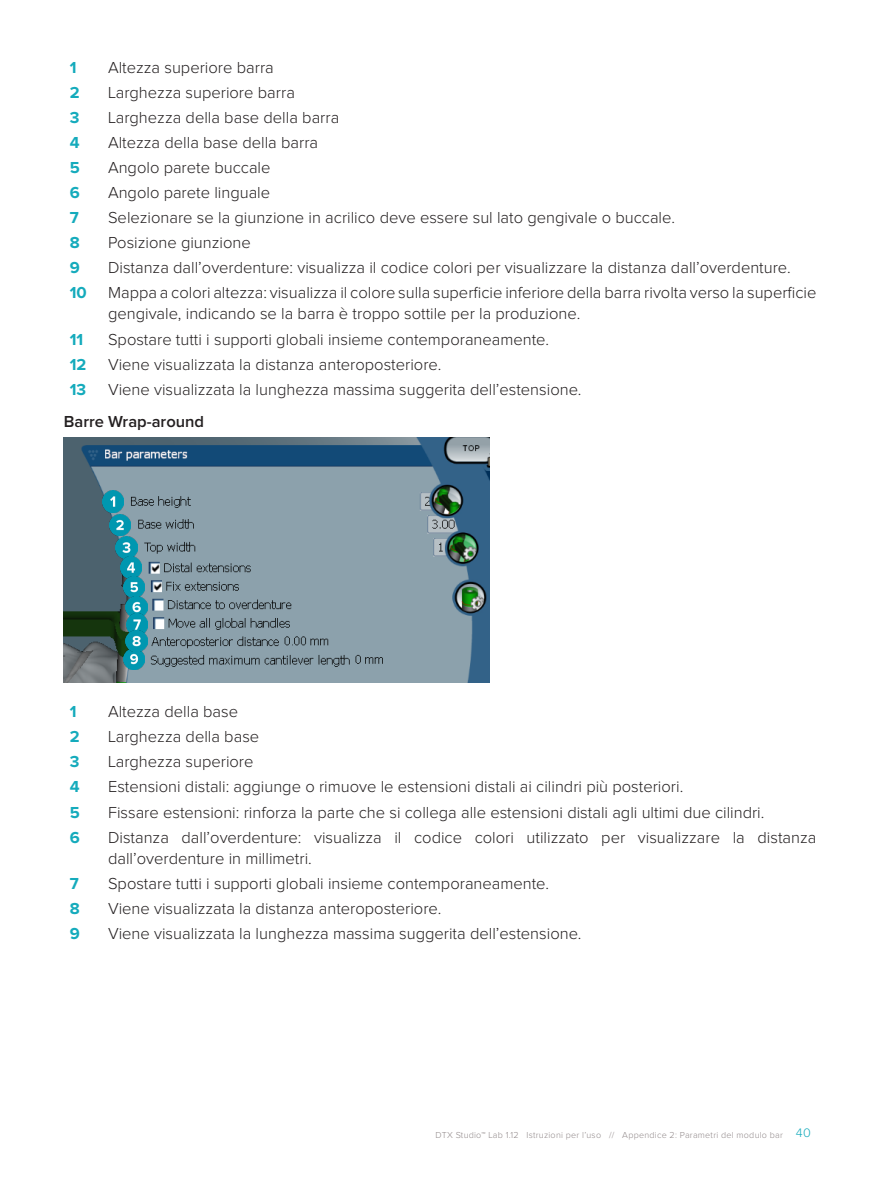
<style>
.page{position:relative;width:893px;height:1191px;background:#fff}
.page>*{position:absolute;margin:0;border:0;box-sizing:border-box;transform-origin:0 0}
.Body_text{font:300 16.5px/21px "Proxima Nova";color:#231f20}
.Body_text-2{font:700 16.5px "Proxima Nova";color:#15abbc}
.Head_level_3{font:600 16.5px "Proxima Nova";color:#231f20}
.t1{font:300 9px "Proxima Nova";letter-spacing:.025em;color:#91898a}
.s1{font-size:12.75px;color:#15abbc}
</style>
<div class="page">
<img style="left:64px;top:437px;width:425px;height:245px">
<img style="left:102px;top:491px;width:21px;height:21px">
<img style="left:109px;top:514px;width:22px;height:21px">
<img style="left:116px;top:537px;width:21px;height:21px">
<img style="left:120px;top:557px;width:21px;height:21px">
<img style="left:124px;top:577px;width:21px;height:21px">
<img style="left:126px;top:596px;width:21px;height:21px">
<img style="left:127px;top:614px;width:21px;height:21px">
<img style="left:123px;top:648px;width:21px;height:21px">
<img style="left:126px;top:630px;width:21px;height:21px">
<p class="Body_text-2" style="left:70px;top:60px;width:8px">1</p>
<p class="Body_text" style="left:108px;top:58px;width:167px">Altezza superiore barra</p>
<p class="Body_text-2" style="left:70px;top:85px;width:11px">2</p>
<p class="Body_text" style="left:108px;top:83px;width:188px">Larghezza superiore barra</p>
<p class="Body_text-2" style="left:70px;top:110px;width:11px">3</p>
<p class="Body_text" style="left:108px;top:108px;width:233px">Larghezza della base della barra</p>
<p class="Body_text-2" style="left:70px;top:135px;width:11px">4</p>
<p class="Body_text" style="left:108px;top:133px;width:212px">Altezza della base della barra</p>
<p class="Body_text-2" style="left:70px;top:160px;width:12px">5</p>
<p class="Body_text" style="left:108px;top:158px;width:164px">Angolo parete buccale</p>
<p class="Body_text-2" style="left:70px;top:185px;width:12px">6</p>
<p class="Body_text" style="left:108px;top:183px;width:164px">Angolo parete linguale</p>
<p class="Body_text-2" style="left:70px;top:210px;width:10px">7</p>
<p class="Body_text" style="left:108px;top:208px;width:568px">Selezionare se la giunzione in acrilico deve essere sul lato gengivale o buccale.</p>
<p class="Body_text-2" style="left:70px;top:235px;width:11px">8</p>
<p class="Body_text" style="left:108px;top:233px;width:144px">Posizione giunzione</p>
<p class="Body_text-2" style="left:70px;top:260px;width:12px">9</p>
<p class="Body_text" style="left:108px;top:258px;width:684px">Distanza dall’overdenture: visualizza il codice colori per visualizzare la distanza dall’overdenture.</p>
<p class="Body_text-2" style="left:70px;top:285px;width:19px">10</p>
<p class="Body_text" style="left:108px;top:283px;width:710px">Mappa a colori altezza: visualizza il colore sulla superficie inferiore della barra rivolta verso la superficie gengivale, indicando se la barra è troppo sottile per la produzione.</p>
<p class="Body_text-2" style="left:70px;top:331px;width:15px">11</p>
<p class="Body_text" style="left:108px;top:329px;width:443px">Spostare tutti i supporti globali insieme contemporaneamente.</p>
<p class="Body_text-2" style="left:70px;top:356px;width:18px">12</p>
<p class="Body_text" style="left:108px;top:354px;width:335px">Viene visualizzata la distanza anteroposteriore.</p>
<p class="Body_text-2" style="left:70px;top:381px;width:18px">13</p>
<p class="Body_text" style="left:108px;top:379px;width:475px">Viene visualizzata la lunghezza massima suggerita dell’estensione.</p>
<p class="Head_level_3" style="left:64px;top:414px;width:142px">Barre Wrap-around</p>
<p class="Body_text-2" style="left:70px;top:704px;width:8px">1</p>
<p class="Body_text" style="left:108px;top:702px;width:132px">Altezza della base</p>
<p class="Body_text-2" style="left:70px;top:729px;width:11px">2</p>
<p class="Body_text" style="left:108px;top:727px;width:153px">Larghezza della base</p>
<p class="Body_text-2" style="left:70px;top:754px;width:11px">3</p>
<p class="Body_text" style="left:108px;top:752px;width:147px">Larghezza superiore</p>
<p class="Body_text-2" style="left:70px;top:779px;width:11px">4</p>
<p class="Body_text" style="left:108px;top:777px;width:577px">Estensioni distali: aggiunge o rimuove le estensioni distali ai cilindri più posteriori.</p>
<p class="Body_text-2" style="left:70px;top:804px;width:12px">5</p>
<p class="Body_text" style="left:108px;top:802px;width:658px">Fissare estensioni: rinforza la parte che si collega alle estensioni distali agli ultimi due cilindri.</p>
<p class="Body_text-2" style="left:70px;top:829px;width:12px">6</p>
<p class="Body_text" style="left:108px;top:827px;width:710px">Distanza dall’overdenture: visualizza il codice colori utilizzato per visualizzare la distanza dall’overdenture in millimetri.</p>
<p class="Body_text-2" style="left:70px;top:875px;width:10px">7</p>
<p class="Body_text" style="left:108px;top:873px;width:443px">Spostare tutti i supporti globali insieme contemporaneamente.</p>
<p class="Body_text-2" style="left:70px;top:900px;width:11px">8</p>
<p class="Body_text" style="left:108px;top:898px;width:335px">Viene visualizzata la distanza anteroposteriore.</p>
<p class="Body_text-2" style="left:70px;top:925px;width:12px">9</p>
<p class="Body_text" style="left:108px;top:923px;width:475px">Viene visualizzata la lunghezza massima suggerita dell’estensione.</p>
<p class="t1" style="left:436px;top:1130px;width:377px">DTX Studio™ Lab 1.12 Istruzioni per l’uso // Appendice 2: Parametri del modulo bar <span class="s1">40</span></p>
</div>
